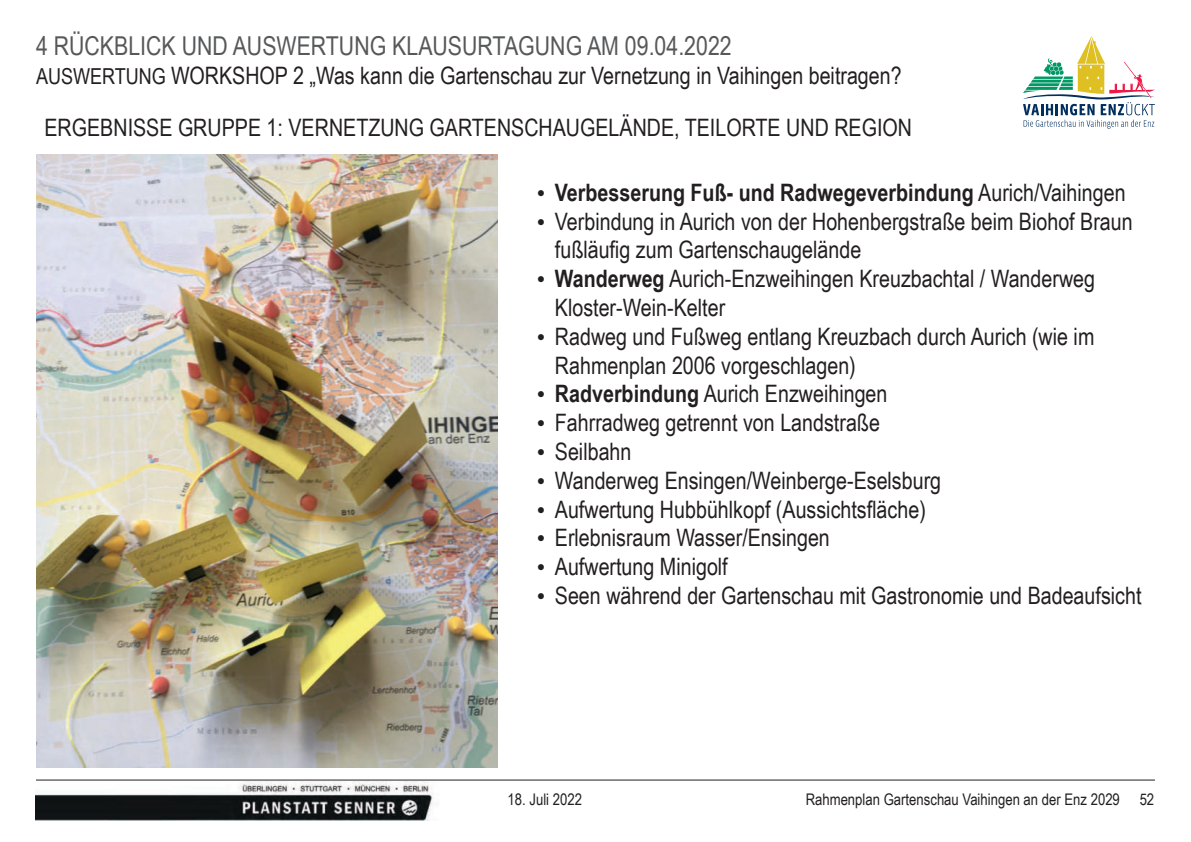
<style>
.page{position:relative;width:1191px;height:842px;background:#fff}
.page>*{position:absolute;margin:0;border:0;box-sizing:border-box;transform-origin:0 0}
.t1{font:26px "Arial Narrow";color:#57585a}
.t2{font:24px/28.8px "Arial Narrow";color:#231f20}
.t3{font:700 24px "Arial Narrow";color:#231f20}
.t4{font:16px "Arial Narrow";color:#231f20}
.s1{font-size:22px}
.s2{font-family:"Times New Roman";font-weight:400}
.s3{font-weight:400}
.s4{font-family:"Times New Roman"}
.s5{font-weight:700}
</style>
<div class="page">
<hr style="left:36px;top:779px;width:1119px;height:1px;background:#231f20">
<svg style="left:1023px;top:36px;width:132px;height:93px"></svg>
<img style="left:36px;top:154px;width:461px;height:613px">
<img style="left:36px;top:781px;width:397px;height:40px">
<p class="t1" style="left:36px;top:36px;width:697px">4 RÜCKBLICK UND AUSWERTUNG KLAUSURTAGUNG AM 09.04.2022</p>
<p class="t2" style="left:36px;top:52px;width:877px;line-height:51.9px;text-align:center"><span class="s1">AUSWERTUNG</span> WORKSHOP 2 „Was kann die Gartenschau zur Vernetzung in Vaihingen beitragen?<br>ERGEBNISSE GRUPPE 1: VERNETZUNG GARTENSCHAUGELÄNDE, TEILORTE UND REGION</p>
<p class="t3" style="left:537px;top:183px;width:590px"><span class="s2">•</span> Verbesserung Fuß- und Radwegeverbindung <span class="s3">Aurich/Vaihingen</span></p>
<p class="t2" style="left:555px;top:209px;width:579px;text-indent:-18px"><span class="s4">•</span> Verbindung in Aurich von der Hohenbergstraße beim Biohof Braun fußläufig zum Gartenschaugelände</p>
<p class="t2" style="left:555px;top:267px;width:542px;text-indent:-18px"><span class="s4">•</span> <span class="s5">Wanderweg</span> Aurich-Enzweihingen Kreuzbachtal / Wanderweg<br>Kloster-Wein-Kelter</p>
<p class="t2" style="left:555px;top:324px;width:541px;text-indent:-18px"><span class="s4">•</span> Radweg und Fußweg entlang Kreuzbach durch Aurich (wie im<br>Rahmenplan 2006 vorgeschlagen)</p>
<p class="t2" style="left:537px;top:382px;width:352px"><span class="s4">•</span> <span class="s5">Radverbindung</span> Aurich Enzweihingen</p>
<p class="t2" style="left:537px;top:411px;width:344px"><span class="s4">•</span> Fahrradweg getrennt von Landstraße</p>
<p class="t2" style="left:537px;top:439px;width:96px"><span class="s4">•</span> Seilbahn</p>
<p class="t2" style="left:537px;top:468px;width:406px"><span class="s4">•</span> Wanderweg Ensingen/Weinberge-Eselsburg</p>
<p class="t2" style="left:537px;top:494px;width:390px"><span class="s4">•</span> Aufwertung Hubbühlkopf (Aussichtsfläche)</p>
<p class="t2" style="left:537px;top:526px;width:294px"><span class="s4">•</span> Erlebnisraum Wasser/Ensingen</p>
<p class="t2" style="left:537px;top:555px;width:192px"><span class="s4">•</span> Aufwertung Minigolf</p>
<p class="t2" style="left:537px;top:583px;width:606px"><span class="s4">•</span> Seen während der Gartenschau mit Gastronomie und Badeaufsicht</p>
<p class="t4" style="left:507px;top:793px;width:76px">18. Juli 2022</p>
<p class="t4" style="left:805px;top:793px;width:350px">Rahmenplan Gartenschau Vaihingen an der Enz 2029 52</p>
</div>
